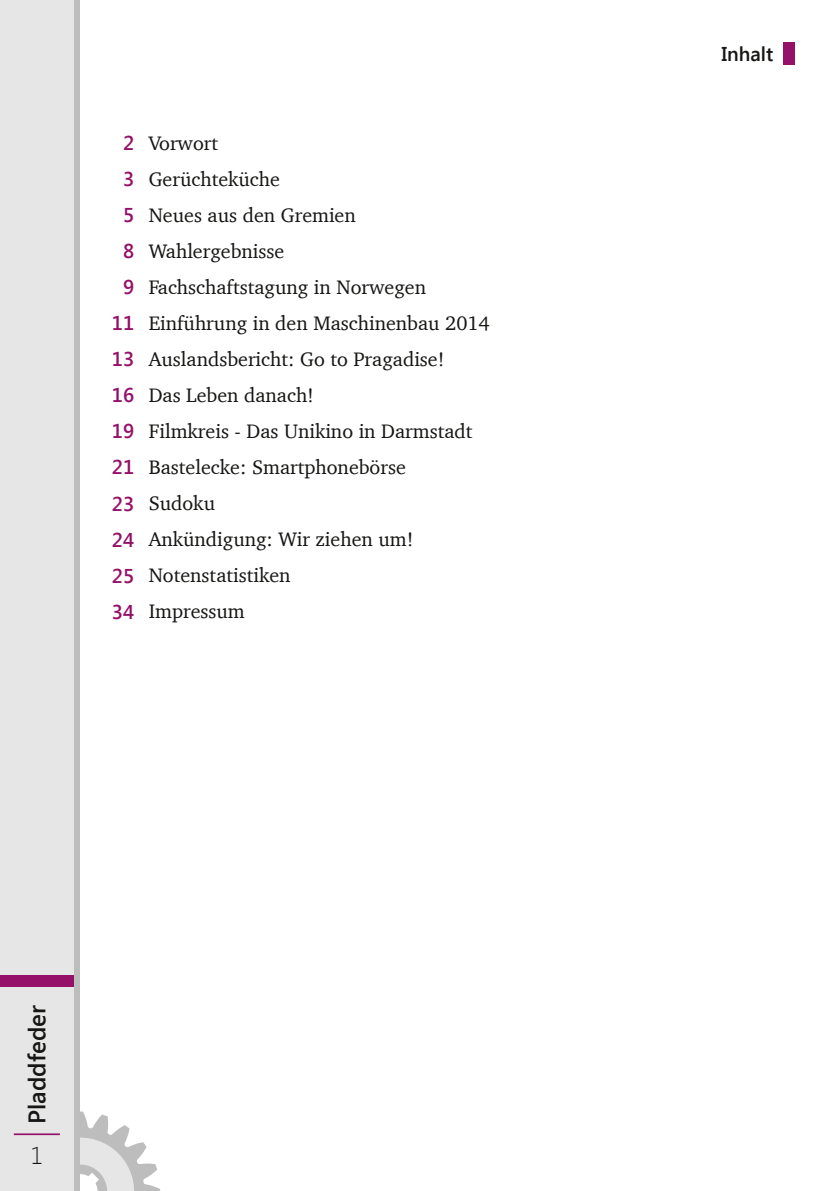
<style>
.page{position:relative;width:840px;height:1191px;background:#fff}
.page>*{position:absolute;margin:0;border:0;box-sizing:border-box;transform-origin:0 0}
.t1{font:600 24px "Segoe UI";color:#161614}
.t2{font:300 24px "Segoe UI";color:#161614}
.t3{font:20px/36px "Charter";color:#161614}
.t4{font:600 20px/36px "Segoe UI";color:#941069;text-align:center}
.t5{font:600 20px "Segoe UI";color:#161614}
</style>
<div class="page">
<svg style="left:79px;top:1111px;width:81px;height:80px"></svg>
<div style="left:62px;top:0;width:17px;height:1191px;background:#bdbdbd"></div>
<div style="left:0;top:0;width:74px;height:1191px;background:#e6e6e6"></div>
<div style="left:0;top:975px;width:74px;height:11px;background:#941069"></div>
<hr style="left:14px;top:1133px;width:46px;height:2px;background:#941069">
<div style="left:782px;top:43px;width:12px;height:22px;background:#941069"></div>
<p class="t4" style="left:112px;top:127px;width:24px">2<br>3<br>5<br>8<br>9<br>11<br>13<br>16<br>19<br>21<br>23<br>24<br>25<br>34</p>
<p class="t3" style="left:149px;top:126px;width:342px">Vorwort<br>Gerüchteküche<br>Neues aus den Gremien<br>Wahlergebnisse<br>Fachschaftstagung in Norwegen<br>Einführung in den Maschinenbau 2014<br>Auslandsbericht: Go to Pragadise!<br>Das Leben danach!<br>Filmkreis - Das Unikino in Darmstadt<br>Bastelecke: Smartphonebörse<br>Sudoku<br>Ankündigung: Wir ziehen um!<br>Notenstatistiken<br>Impressum</p>
<p class="t1" style="left:27px;top:1124px;width:120px;rotate:-90deg">Pladdfeder</p>
<p class="t2" style="left:31px;top:1141px;width:14px">1</p>
<p class="t5" style="left:721px;top:46px;width:53px">Inhalt</p>
</div>
